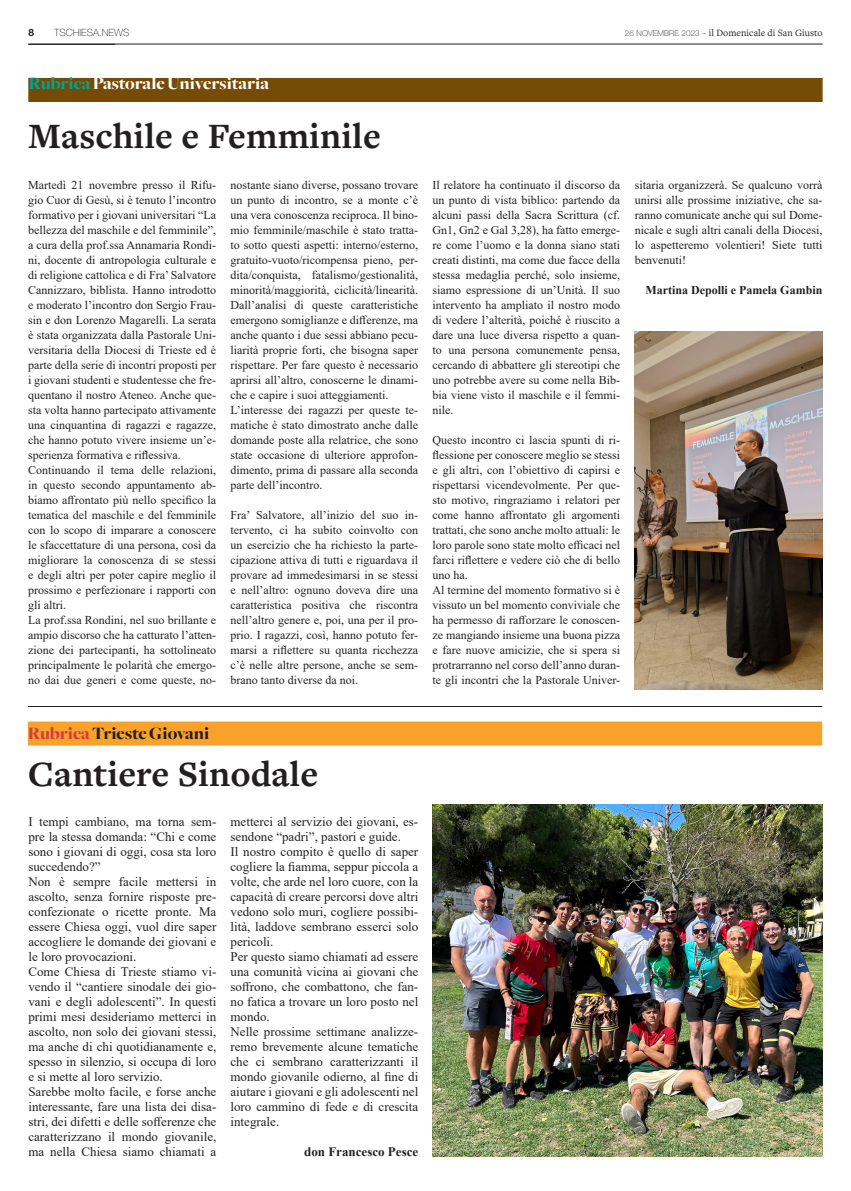
<style>
.page{position:relative;width:851px;height:1191px;background:#fff}
.page>*{position:absolute;margin:0;border:0;box-sizing:border-box;transform-origin:0 0}
.t1{font:700 37px "Freight Text Pro";color:#231f20}
.t2{font:900 18px "Freight Big";color:#fff}
.t3{font:900 18px "Freight Big";color:#231f20}
.t4{font:13px/15px "Times New Roman";color:#231f20;text-align:justify}
.t5{font:700 13px "Times New Roman";color:#231f20}
.t6{font:12px/15px "Times New Roman";color:#231f20;text-align:justify}
.t7{font:700 12px "Times New Roman";color:#231f20}
.t8{font:10px "Freight Text Pro";color:#231f20}
.t9{font:100 10px "Helvetica Neue LT Std";color:#231f20}
.t10{font:700 10px "Helvetica Neue LT Std";color:#231f20}
.s1{font-family:"Helvetica Neue LT Std";font-weight:100;font-size:8px}
.s2{color:#00a393}
.s3{color:#d23b44}
</style>
<div class="page">
<hr style="left:28px;top:44px;width:794px;height:1px;background:#231f20">
<div style="left:28px;top:78px;width:794px;height:24px;background:#764b05"></div>
<img style="left:634px;top:331px;width:188px;height:358px">
<div style="left:28px;top:721px;width:794px;height:24px;background:#f9a22b"></div>
<hr style="left:28px;top:706px;width:794px;height:1px;background:#231f20">
<img style="left:432px;top:804px;width:390px;height:352px">
<p class="t10" style="left:28px;top:26px;width:7px">8</p>
<p class="t9" style="left:54px;top:26px;width:77px">TSCHIESA.NEWS</p>
<p class="t8" style="left:624px;top:26px;width:199px"><span class="s1">26 NOVEMBRE 2023 –</span> il Domenicale di San Giusto</p>
<p class="t2" style="left:28px;top:74px;width:242px"><span class="s2">Rubrica</span>Pastorale Universitaria</p>
<p class="t1" style="left:28px;top:111px;width:354px">Maschile e Femminile</p>
<p class="t6" style="left:28px;top:177px;width:190px">Martedì 21 novembre presso il Rifu&shy;gio Cuor di Gesù, si è tenuto l’incontro formativo per i giovani universitari “La bellezza del maschile e del femminile”, a cura della prof.ssa Annamaria Rondi&shy;ni, docente di antropologia culturale e di religione cattolica e di Fra’ Salvatore Cannizzaro, biblista. Hanno introdotto e moderato l’incontro don Sergio Frau&shy;sin e don Lorenzo Magarelli. La serata è stata organizzata dalla Pastorale Uni&shy;versitaria della Diocesi di Trieste ed è parte della serie di incontri proposti per i giovani studenti e studentesse che fre&shy;quentano il nostro Ateneo. Anche que&shy;sta volta hanno partecipato attivamente una cinquantina di ragazzi e ragazze, che hanno potuto vivere insieme un’e&shy;sperienza formativa e riflessiva.</p>
<p class="t6" style="left:28px;top:462px;width:190px">Continuando il tema delle relazioni, in questo secondo appuntamento ab&shy;biamo affrontato più nello specifico la tematica del maschile e del femminile con lo scopo di imparare a conoscere le sfaccettature di una persona, così da migliorare la conoscenza di se stessi e degli altri per poter capire meglio il prossimo e perfezionare i rapporti con gli altri.</p>
<p class="t6" style="left:28px;top:612px;width:190px">La prof.ssa Rondini, nel suo brillante e ampio discorso che ha catturato l’atten&shy;zione dei partecipanti, ha sottolineato principalmente le polarità che emergo&shy;no dai due generi e come queste, no-</p>
<p class="t6" style="left:230px;top:177px;width:189px">nostante siano diverse, possano trovare un punto di incontro, se a monte c’è una vera conoscenza reciproca. Il bino&shy;mio femminile/maschile è stato tratta&shy;to sotto questi aspetti: interno/esterno, gratuito-vuoto/ricompensa pieno, per&shy;dita/conquista, fatalismo/gestionalità, minorità/maggiorità, ciclicità/linearità.<br>Dall’analisi di queste caratteristiche emergono somiglianze e differenze, ma anche quanto i due sessi abbiano pecu&shy;liarità proprie forti, che bisogna saper rispettare. Per fare questo è necessario aprirsi all’altro, conoscerne le dinami&shy;che e capire i suoi atteggiamenti.</p>
<p class="t6" style="left:230px;top:402px;width:189px">L’interesse dei ragazzi per queste te&shy;matiche è stato dimostrato anche dalle domande poste alla relatrice, che sono state occasione di ulteriore approfon&shy;dimento, prima di passare alla seconda parte dell’incontro.</p>
<p class="t6" style="left:230px;top:507px;width:189px">Fra’ Salvatore, all’inizio del suo in&shy;tervento, ci ha subito coinvolto con un esercizio che ha richiesto la parte&shy;cipazione attiva di tutti e riguardava il provare ad immedesimarsi in se stessi e nell’altro: ognuno doveva dire una caratteristica positiva che riscontra nell’altro genere e, poi, una per il pro&shy;prio. I ragazzi, così, hanno potuto fer&shy;marsi a riflettere su quanta ricchezza c’è nelle altre persone, anche se sem&shy;brano tanto diverse da noi.</p>
<p class="t6" style="left:432px;top:177px;width:189px">Il relatore ha continuato il discorso da un punto di vista biblico: partendo da alcuni passi della Sacra Scrittura (cf.<br>Gn1, Gn2 e Gal 3,28), ha fatto emerge&shy;re come l’uomo e la donna siano stati creati distinti, ma come due facce della stessa medaglia perché, solo insieme, siamo espressione di un’Unità. Il suo intervento ha ampliato il nostro modo di vedere l’alterità, poiché è riuscito a dare una luce diversa rispetto a quan&shy;to una persona comunemente pensa, cercando di abbattere gli stereotipi che uno potrebbe avere su come nella Bib&shy;bia viene visto il maschile e il femmi&shy;nile.</p>
<p class="t6" style="left:432px;top:432px;width:189px">Questo incontro ci lascia spunti di ri&shy;flessione per conoscere meglio se stessi e gli altri, con l’obiettivo di capirsi e rispettarsi vicendevolmente. Per que&shy;sto motivo, ringraziamo i relatori per come hanno affrontato gli argomenti trattati, che sono anche molto attuali: le loro parole sono state molto efficaci nel farci riflettere e vedere ciò che di bello uno ha.</p>
<p class="t6" style="left:432px;top:582px;width:189px">Al termine del momento formativo si è vissuto un bel momento conviviale che ha permesso di rafforzare le conoscen&shy;ze mangiando insieme una buona pizza e fare nuove amicizie, che si spera si protrarranno nel corso dell’anno duran&shy;te gli incontri che la Pastorale Univer-</p>
<p class="t6" style="left:634px;top:177px;width:189px">sitaria organizzerà. Se qualcuno vorrà unirsi alle prossime iniziative, che sa&shy;ranno comunicate anche qui sul Dome&shy;nicale e sugli altri canali della Diocesi, lo aspetteremo volentieri! Siete tutti benvenuti!</p>
<p class="t7" style="left:645px;top:281px;width:178px">Martina Depolli e Pamela Gambin</p>
<p class="t3" style="left:28px;top:723px;width:183px"><span class="s3">Rubrica</span> Trieste Giovani</p>
<p class="t1" style="left:28px;top:749px;width:292px">Cantiere Sinodale</p>
<p class="t4" style="left:28px;top:813px;width:189px">I tempi cambiano, ma torna sem&shy;pre la stessa domanda: “Chi e come sono i giovani di oggi, cosa sta loro succedendo?”</p>
<p class="t4" style="left:28px;top:873px;width:189px">Non è sempre facile mettersi in ascolto, senza fornire risposte pre&shy;confezionate o ricette pronte. Ma essere Chiesa oggi, vuol dire saper accogliere le domande dei giovani e le loro provocazioni.</p>
<p class="t4" style="left:28px;top:963px;width:189px">Come Chiesa di Trieste stiamo vi&shy;vendo il “cantiere sinodale dei gio&shy;vani e degli adolescenti”. In questi primi mesi desideriamo metterci in ascolto, non solo dei giovani stessi, ma anche di chi quotidianamente e, spesso in silenzio, si occupa di loro e si mette al loro servizio.</p>
<p class="t4" style="left:28px;top:1083px;width:189px">Sarebbe molto facile, e forse anche interessante, fare una lista dei disa&shy;stri, dei difetti e delle sofferenze che caratterizzano il mondo giovanile, ma nella Chiesa siamo chiamati a</p>
<p class="t4" style="left:230px;top:813px;width:189px">metterci al servizio dei giovani, es&shy;sendone “padri”, pastori e guide.</p>
<p class="t4" style="left:230px;top:843px;width:189px">Il nostro compito è quello di saper cogliere la fiamma, seppur piccola a volte, che arde nel loro cuore, con la capacità di creare percorsi dove altri vedono solo muri, cogliere possibi&shy;lità, laddove sembrano esserci solo pericoli.</p>
<p class="t4" style="left:230px;top:948px;width:189px">Per questo siamo chiamati ad essere una comunità vicina ai giovani che soffrono, che combattono, che fan&shy;no fatica a trovare un loro posto nel mondo.</p>
<p class="t4" style="left:230px;top:1023px;width:189px">Nelle prossime settimane analizze&shy;remo brevemente alcune tematiche che ci sembrano caratterizzanti il mondo giovanile odierno, al fine di aiutare i giovani e gli adolescenti nel loro cammino di fede e di crescita integrale.</p>
<p class="t5" style="left:304px;top:1142px;width:116px">don Francesco Pesce</p>
</div>
